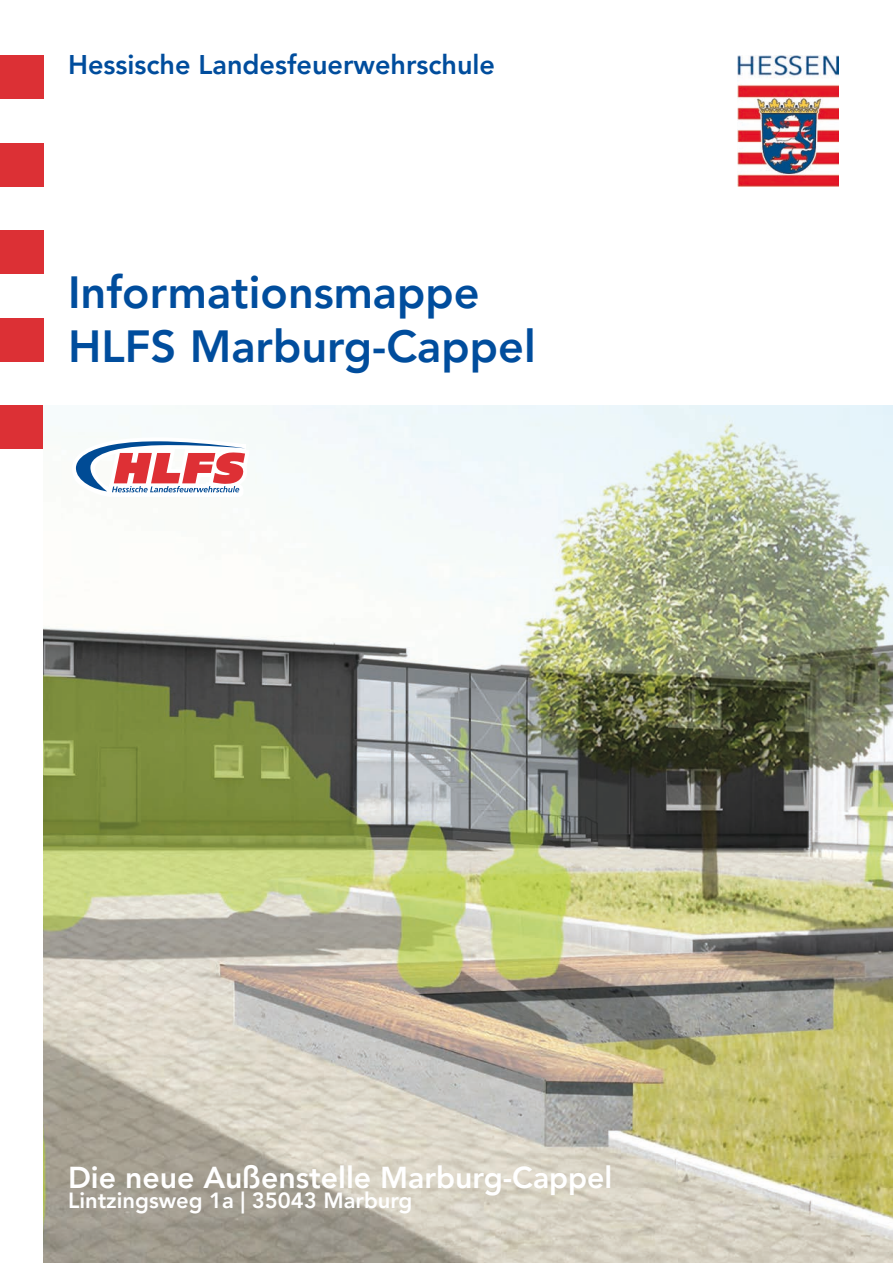
<style>
.page{position:relative;width:893px;height:1263px;background:#fff}
.page>*{position:absolute;margin:0;border:0;box-sizing:border-box;transform-origin:0 0}
.t1{font:800 45px "Avenir LT Pro";color:#004d9d}
.t2{font:800 30.15px "Avenir LT Pro";color:#fff}
.t3{font:800 27px "Avenir LT Pro";color:#004d9d}
.t4{font:800 21.9px "Avenir LT Pro";color:#fff}
</style>
<div class="page">
<div style="left:0;top:55px;width:44px;height:44px;background:#dc3035"></div>
<div style="left:0;top:143px;width:44px;height:43px;background:#dc3035"></div>
<div style="left:0;top:230px;width:44px;height:44px;background:#dc3035"></div>
<div style="left:0;top:318px;width:44px;height:43px;background:#dc3035"></div>
<div style="left:0;top:405px;width:44px;height:44px;background:#dc3035"></div>
<img style="left:737px;top:56px;width:102px;height:130px">
<img style="left:44px;top:405px;width:849px;height:858px">
<svg style="left:68px;top:434px;width:185px;height:69px"></svg>
<p class="t3" style="left:68px;top:49px;width:429px">Hessische Landesfeuerwehrschule</p>
<p class="t1" style="left:68px;top:266px;width:413px">Informationsmappe</p>
<p class="t1" style="left:68px;top:320px;width:469px">HLFS Marburg-Cappel</p>
<p class="t2" style="left:68px;top:1160px;width:546px">Die neue Außenstelle Marburg-Cappel</p>
<p class="t4" style="left:68px;top:1187px;width:346px">Lintzingsweg 1a | 35043 Marburg</p>
</div>
